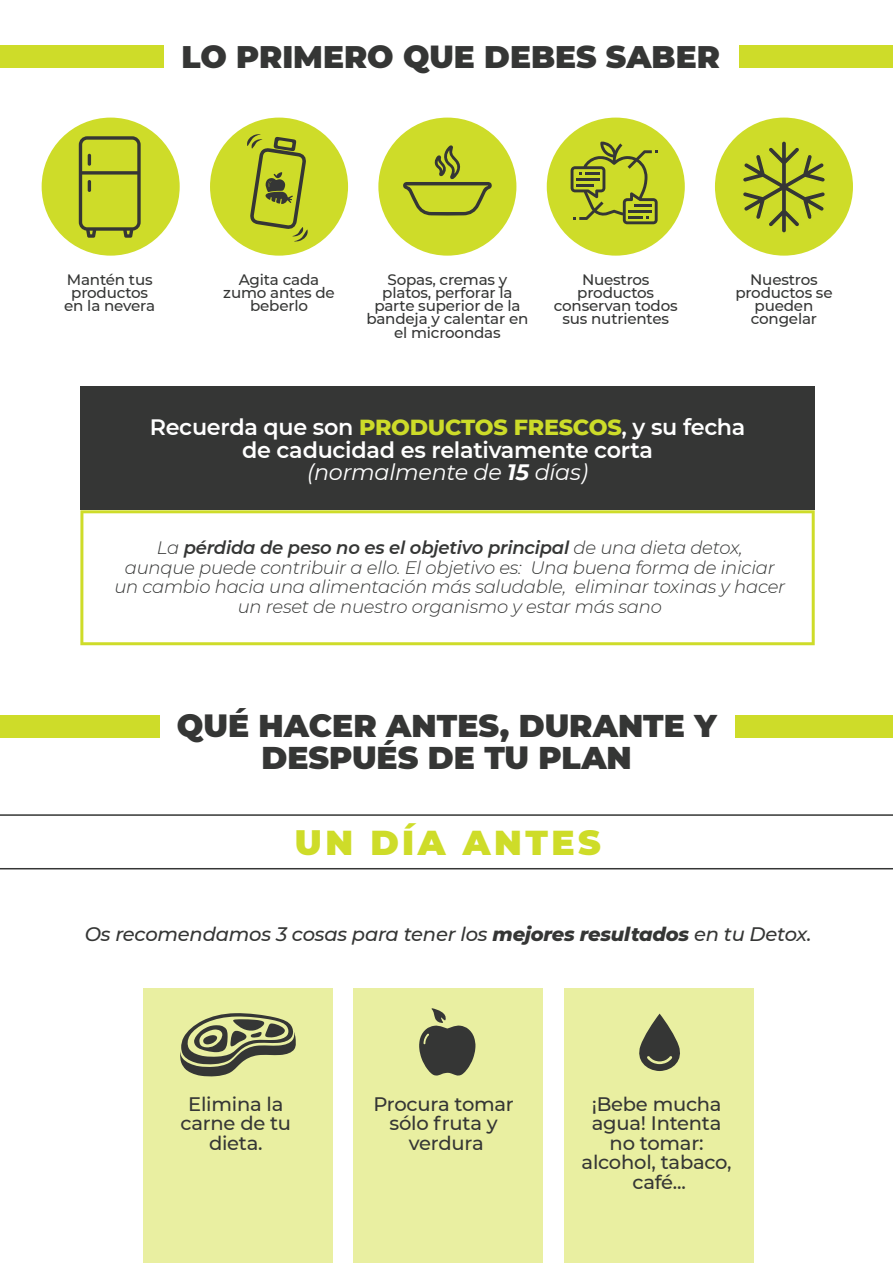
<style>
.page{position:relative;width:893px;height:1263px;background:#fff}
.page>*{position:absolute;margin:0;border:0;box-sizing:border-box;transform-origin:0 0}
.t1{font:900 34.5px "Montserrat";letter-spacing:.1em;color:#cedc29}
.t2{font:900 31.35px/31.3px "Montserrat";color:#353635;text-align:center}
.t3{font:900 31.2px "Montserrat";color:#353635}
.t4{font:600 22.2px/22.2px "Montserrat";letter-spacing:-.01em;color:#fff;text-align:center}
.t5{font:500 19.5px/19.5px "Montserrat";letter-spacing:-.01em;color:#353635;text-align:center}
.t6{font:italic 500 19.5px "Montserrat";letter-spacing:-.01em;color:#353635}
.t7{font:italic 300 18px/19.5px "Montserrat";letter-spacing:-.01em;color:#353635;text-align:center}
.t8{font:500 15.15px/13.2px "Montserrat";letter-spacing:-.01em;color:#353635;text-align:center}
.s1{font-weight:800;color:#cddc29}
.s2{font-weight:400;font-style:italic}
.s3{font-weight:700;font-style:italic}
.s4{font-weight:600}
.s5{font-weight:800}
</style>
<div class="page">
<div style="left:143px;top:987px;width:189px;height:276px;background:#e9efa1"></div>
<div style="left:353px;top:987px;width:189px;height:276px;background:#e9efa1"></div>
<div style="left:564px;top:987px;width:190px;height:276px;background:#e9efa1"></div>
<svg style="left:0;top:814px;width:893px;height:55px"></svg>
<div style="left:739px;top:46px;width:154px;height:22px;background:#cedc29"></div>
<div style="left:0;top:46px;width:164px;height:22px;background:#cedc29"></div>
<div style="left:735px;top:715px;width:158px;height:22px;background:#cedc29"></div>
<div style="left:0;top:715px;width:160px;height:22px;background:#cedc29"></div>
<div style="left:42px;top:118px;width:138px;height:138px;background:#cedc29;border-radius:50%"></div>
<div style="left:210px;top:118px;width:138px;height:138px;background:#cedc29;border-radius:50%"></div>
<div style="left:378px;top:118px;width:138px;height:138px;background:#cedc29;border-radius:50%"></div>
<div style="left:547px;top:118px;width:138px;height:138px;background:#cedc29;border-radius:50%"></div>
<svg style="left:403px;top:145px;width:89px;height:71px"></svg>
<svg style="left:247px;top:134px;width:61px;height:108px"></svg>
<svg style="left:79px;top:136px;width:62px;height:102px"></svg>
<svg style="left:571px;top:142px;width:87px;height:82px"></svg>
<div style="left:715px;top:118px;width:138px;height:138px;background:#cedc29;border-radius:50%"></div>
<svg style="left:743px;top:141px;width:82px;height:92px"></svg>
<div style="left:80px;top:386px;width:735px;height:124px;background:#353635"></div>
<svg style="left:80px;top:510px;width:735px;height:135px"></svg>
<svg style="left:180px;top:1013px;width:116px;height:63px"></svg>
<svg style="left:419px;top:1008px;width:56px;height:68px"></svg>
<svg style="left:639px;top:1013px;width:41px;height:58px"></svg>
<h3 class="t3" style="left:182px;top:33px;width:540px">LO PRIMERO QUE DEBES SABER</h3>
<p class="t8" style="left:64px;top:272px;width:92px">Mantén tus productos en la nevera</p>
<p class="t8" style="left:223px;top:272px;width:113px">Agita cada zumo antes de beberlo</p>
<p class="t8" style="left:366px;top:272px;width:164px">Sopas, cremas y platos, perforar la parte superior de la bandeja y calentar en el microondas</p>
<p class="t8" style="left:554px;top:272px;width:125px">Nuestros productos conservan todos sus nutrientes</p>
<p class="t8" style="left:735px;top:272px;width:99px">Nuestros productos se pueden congelar</p>
<p class="t4" style="left:150px;top:415px;width:597px">Recuerda que son <span class="s1">PRODUCTOS FRESCOS</span>, y su fecha de caducidad es relativamente corta<br><span class="s2">(normalmente de</span> <span class="s3">15</span> <span class="s2">días)</span></p>
<p class="t7" style="left:114px;top:538px;width:672px">La <span class="s4">pérdida de peso no es el objetivo principal</span> de una dieta detox,<br>aunque puede contribuir a ello. El objetivo es: Una buena forma de iniciar un cambio hacia una alimentación más saludable, eliminar toxinas y hacer un reset de nuestro organismo y estar más sano</p>
<h2 class="t2" style="left:177px;top:709px;width:541px">QUÉ HACER ANTES, DURANTE Y<br>DESPUÉS DE TU PLAN</h2>
<h1 class="t1" style="left:295px;top:816px;width:307px">UN DÍA ANTES</h1>
<p class="t6" style="left:85px;top:920px;width:728px">Os recomendamos 3 cosas para tener los <span class="s5">mejores resultados</span> en tu Detox.</p>
<p class="t5" style="left:181px;top:1093px;width:112px">Elimina la carne de tu dieta.</p>
<p class="t5" style="left:373px;top:1093px;width:142px">Procura tomar sólo fruta y verdura</p>
<p class="t5" style="left:582px;top:1093px;width:151px">¡Bebe mucha agua! Intenta no tomar: alcohol, tabaco, café...</p>
</div>
